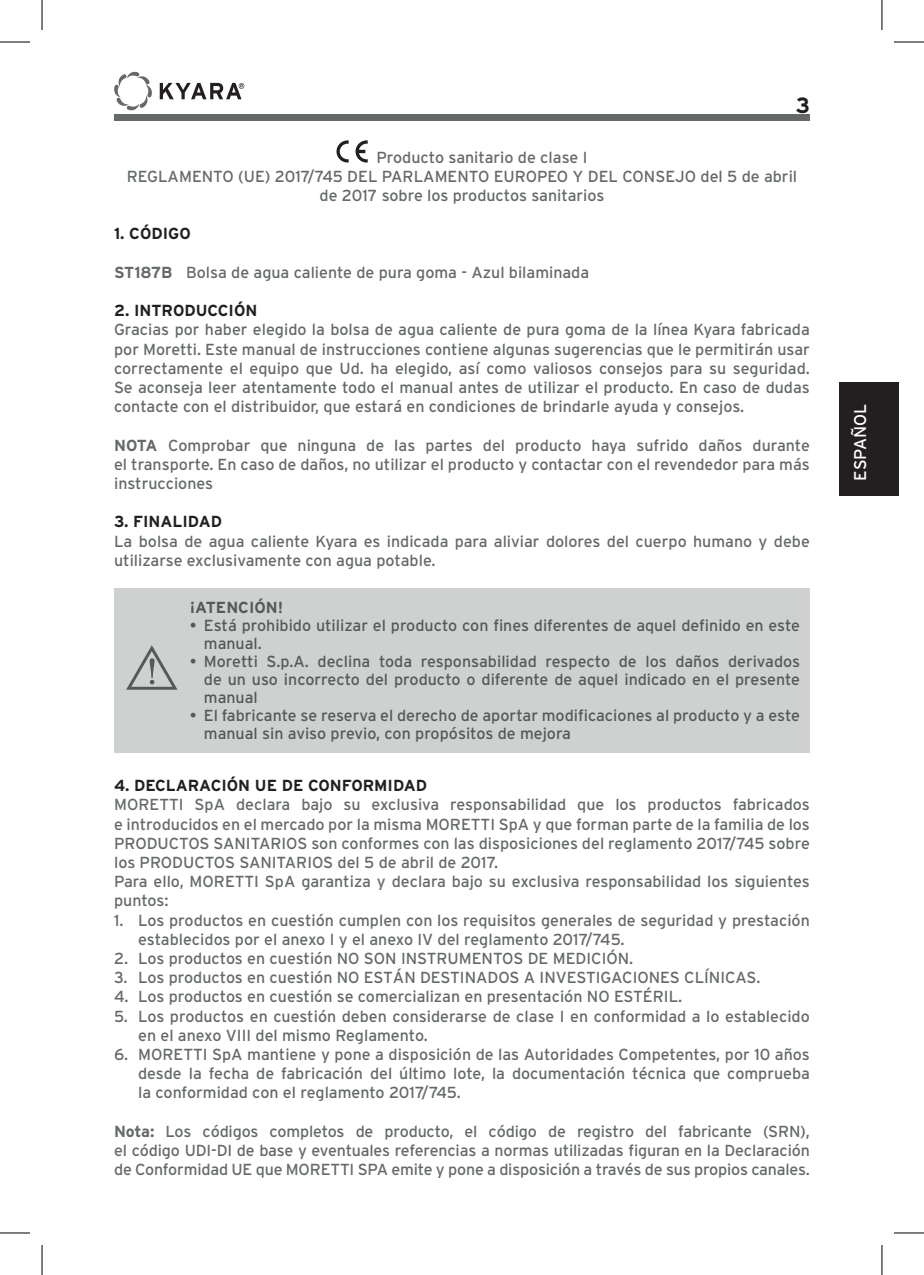
<style>
.page{position:relative;width:924px;height:1275px;background:#fff}
.page>*{position:absolute;margin:0;border:0;box-sizing:border-box;transform-origin:0 0}
.t1{font:700 22px "Interstate";color:#231f20}
.t2{font:17px "Interstate";color:#fff}
.t3{font:16px/19.2px "Interstate";color:#65696a;text-align:justify}
.t4{font:16px/18px "Interstate";color:#57585a}
.t5{font:700 16px "Interstate";color:#231f20}
.t6{font:700 16px "Interstate";color:#57585a}
.s1{font-weight:700}
</style>
<div class="page">
<div style="left:114px;top:114px;width:695px;height:7px;background:#65696a"></div>
<div style="left:838px;top:382px;width:60px;height:114px;background:#231f20"></div>
<svg style="left:114px;top:71px;width:38px;height:40px"></svg>
<svg style="left:160px;top:83px;width:84px;height:16px"></svg>
<svg style="left:336px;top:140px;width:12px;height:22px"></svg>
<svg style="left:355px;top:140px;width:12px;height:22px"></svg>
<div style="left:114px;top:588px;width:695px;height:164px;background:#cfd1d0"></div>
<svg style="left:126px;top:645px;width:51px;height:44px"></svg>
<hr style="left:0;top:42px;width:30px;height:1px;background:#000">
<hr style="left:893px;top:42px;width:30px;height:1px;background:#000">
<hr style="left:0;top:1232px;width:30px;height:1px;background:#000">
<hr style="left:893px;top:1232px;width:30px;height:1px;background:#000">
<hr style="left:42px;top:0;width:1px;height:30px;background:#000">
<hr style="left:42px;top:1245px;width:1px;height:30px;background:#000">
<hr style="left:881px;top:0;width:1px;height:30px;background:#000">
<hr style="left:881px;top:1245px;width:1px;height:30px;background:#000">
<h1 class="t1" style="left:795px;top:93px;width:16px">3</h1>
<p class="t3" style="left:376px;top:147px;width:212px">Producto sanitario de clase I</p>
<p class="t3" style="left:127px;top:166px;width:671px">REGLAMENTO (UE) 2017/745 DEL PARLAMENTO EUROPEO Y DEL CONSEJO del 5 de abril</p>
<p class="t3" style="left:319px;top:186px;width:286px">de 2017 sobre los productos sanitarios</p>
<p class="t5" style="left:114px;top:225px;width:78px">1. CÓDIGO</p>
<p class="t3" style="left:114px;top:262px;width:476px"><span class="s1">ST187B</span> Bolsa de agua caliente de pura goma - Azul bilaminada</p>
<p class="t5" style="left:114px;top:302px;width:145px">2. INTRODUCCIÓN</p>
<p class="t3" style="left:114px;top:320px;width:697px">Gracias por haber elegido la bolsa de agua caliente de pura goma de la línea Kyara fabricada por Moretti. Este manual de instrucciones contiene algunas sugerencias que le permitirán usar correctamente el equipo que Ud. ha elegido, así como valiosos consejos para su seguridad.<br>Se aconseja leer atentamente todo el manual antes de utilizar el producto. En caso de dudas contacte con el distribuidor, que estará en condiciones de brindarle ayuda y consejos.</p>
<p class="t3" style="left:114px;top:435px;width:697px"><span class="s1">NOTA</span> Comprobar que ninguna de las partes del producto haya sufrido daños durante el transporte. En caso de daños, no utilizar el producto y contactar con el revendedor para más instrucciones</p>
<p class="t5" style="left:114px;top:513px;width:109px">3. FINALIDAD</p>
<p class="t3" style="left:114px;top:531px;width:697px">La bolsa de agua caliente Kyara es indicada para aliviar dolores del cuerpo humano y debe utilizarse exclusivamente con agua potable.</p>
<p class="t6" style="left:190px;top:599px;width:95px">¡ATENCIÓN!</p>
<p class="t4" style="left:204px;top:616px;width:597px;text-indent:-14px">• Está prohibido utilizar el producto con fines diferentes de aquel definido en este manual.</p>
<p class="t4" style="left:204px;top:652px;width:597px;text-align:justify;text-indent:-14px">• Moretti S.p.A. declina toda responsabilidad respecto de los daños derivados de un uso incorrecto del producto o diferente de aquel indicado en el presente manual</p>
<p class="t4" style="left:204px;top:706px;width:597px;text-indent:-14px">• El fabricante se reserva el derecho de aportar modificaciones al producto y a este manual sin aviso previo, con propósitos de mejora</p>
<p class="t5" style="left:114px;top:776px;width:314px">4. DECLARACIÓN UE DE CONFORMIDAD</p>
<p class="t3" style="left:114px;top:795px;width:697px;text-align:left">MORETTI SpA declara bajo su exclusiva responsabilidad que los productos fabricados e introducidos en el mercado por la misma MORETTI SpA y que forman parte de la familia de los PRODUCTOS SANITARIOS son conformes con las disposiciones del reglamento 2017/745 sobre los PRODUCTOS SANITARIOS del 5 de abril de 2017.<br>Para ello, MORETTI SpA garantiza y declara bajo su exclusiva responsabilidad los siguientes puntos:</p>
<p class="t3" style="left:138px;top:910px;width:673px;text-indent:-24px">1. Los productos en cuestión cumplen con los requisitos generales de seguridad y prestación establecidos por el anexo I y el anexo IV del reglamento 2017/745.</p>
<p class="t3" style="left:114px;top:948px;width:520px">2. Los productos en cuestión NO SON INSTRUMENTOS DE MEDICIÓN.</p>
<p class="t3" style="left:114px;top:968px;width:647px">3. Los productos en cuestión NO ESTÁN DESTINADOS A INVESTIGACIONES CLÍNICAS.</p>
<p class="t3" style="left:114px;top:987px;width:569px">4. Los productos en cuestión se comercializan en presentación NO ESTÉRIL.</p>
<p class="t3" style="left:138px;top:1006px;width:673px;text-indent:-24px">5. Los productos en cuestión deben considerarse de clase I en conformidad a lo establecido en el anexo VIII del mismo Reglamento.</p>
<p class="t3" style="left:138px;top:1044px;width:673px;text-indent:-24px">6. MORETTI SpA mantiene y pone a disposición de las Autoridades Competentes, por 10 años desde la fecha de fabricación del último lote, la documentación técnica que comprueba la conformidad con el reglamento 2017/745.</p>
<p class="t3" style="left:114px;top:1121px;width:697px"><span class="s1">Nota:</span> Los códigos completos de producto, el código de registro del fabricante (SRN), el código UDI-DI de base y eventuales referencias a normas utilizadas figuran en la Declaración de Conformidad UE que MORETTI SPA emite y pone a disposición a través de sus propios canales.</p>
<p class="t2" style="left:850px;top:480px;width:79px;rotate:-90deg">ESPAÑOL</p>
</div>
